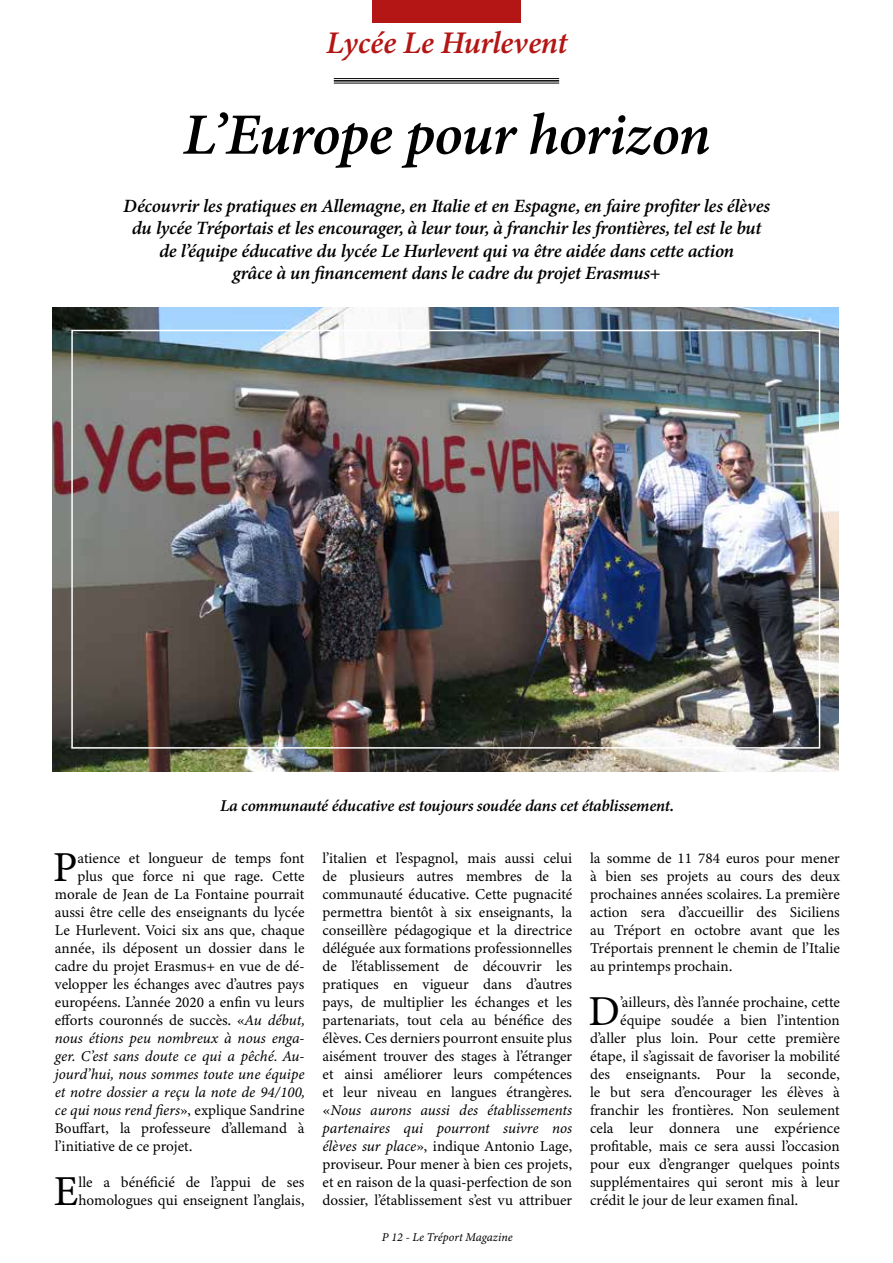
<style>
.page{position:relative;width:893px;height:1263px;background:#fff}
.page>*{position:absolute;margin:0;border:0;box-sizing:border-box;transform-origin:0 0}
.t1{font:italic 58.5px "Minion Variable Concept";color:#000}
.t2{font:42.75px "Minion Variable Concept";color:#000}
.t3{font:italic 31.5px "Minion Variable Concept";color:#b31614}
.t4{font:italic 18.75px/22.5px "Minion Variable Concept";color:#000;text-align:center}
.t5{font:italic 16.5px "Minion Variable Concept";color:#000}
.t6{font:15px/18px "Minion Variable Concept";color:#000;text-align:justify}
.t7{font:italic 15px "Minion Variable Concept";color:#000}
.t8{font:italic 12px "Minion Variable Concept";color:#000}
.s1{font-style:italic}
.s2{font-style:normal}
</style>
<div class="page">
<hr style="left:334px;top:78px;width:225px;height:1px;background:#000">
<hr style="left:334px;top:80px;width:225px;height:2px;background:#000">
<hr style="left:334px;top:83px;width:225px;height:1px;background:#000">
<div style="left:372px;top:0;width:149px;height:22px;background:#b31614"></div>
<img style="left:53px;top:307px;width:786px;height:465px">
<div style="left:71px;top:330px;width:749px;height:419px;border:2px solid #fff"></div>
<h3 class="t3" style="left:326px;top:21px;width:242px">Lycée Le Hurlevent</h3>
<h1 class="t1" style="left:183px;top:94px;width:529px">L’Europe pour horizon</h1>
<p class="t4" style="left:123px;top:195px;width:648px">Découvrir les pratiques en Allemagne, en Italie et en Espagne, en faire profiter les élèves du lycée Tréportais et les encourager, à leur tour, à franchir les frontières, tel est le but de l’équipe éducative du lycée Le Hurlevent qui va être aidée dans cette action<br>grâce à un financement dans le cadre du projet Erasmus+</p>
<p class="t5" style="left:220px;top:794px;width:454px">La communauté éducative est toujours soudée dans cet établissement.</p>
<h2 class="t2" style="left:53px;top:838px;width:26px">P</h2>
<p class="t6" style="left:77px;top:849px;width:228px">atience et longueur de temps font</p>
<p class="t6" style="left:77px;top:867px;width:228px">plus que force ni que rage. Cette</p>
<p class="t6" style="left:55px;top:885px;width:251px">morale de Jean de La Fontaine pourrait</p>
<p class="t6" style="left:55px;top:903px;width:251px">aussi être celle des enseignants du lycée</p>
<p class="t6" style="left:55px;top:921px;width:251px">Le Hurlevent. Voici six ans que, chaque</p>
<p class="t6" style="left:55px;top:939px;width:251px">année, ils déposent un dossier dans le</p>
<p class="t6" style="left:55px;top:957px;width:251px">cadre du projet Erasmus+ en vue de dé-</p>
<p class="t6" style="left:55px;top:975px;width:251px">velopper les échanges avec d’autres pays</p>
<p class="t6" style="left:55px;top:993px;width:251px">européens. L’année 2020 a enfin vu leurs</p>
<p class="t6" style="left:55px;top:1011px;width:251px">efforts couronnés de succès. «<span class="s1">Au début,</span></p>
<p class="t7" style="left:55px;top:1028px;width:251px">nous étions peu nombreux à nous enga-</p>
<p class="t7" style="left:55px;top:1046px;width:251px">ger. C’est sans doute ce qui a pêché. Au-</p>
<p class="t7" style="left:55px;top:1064px;width:251px">jourd’hui, nous sommes toute une équipe</p>
<p class="t7" style="left:55px;top:1082px;width:251px">et notre dossier a reçu la note de 94/100,</p>
<p class="t7" style="left:55px;top:1100px;width:251px">ce qui nous rend fiers<span class="s2">», explique Sandrine</span></p>
<p class="t6" style="left:55px;top:1119px;width:251px">Bouffart, la professeure d’allemand à</p>
<p class="t6" style="left:55px;top:1137px;width:139px">l’initiative de ce projet.</p>
<h2 class="t2" style="left:53px;top:1162px;width:27px">E</h2>
<p class="t6" style="left:78px;top:1173px;width:227px">lle a bénéficié de l’appui de ses homologues qui enseignent l’anglais,</p>
<p class="t6" style="left:322px;top:849px;width:251px">l’italien et l’espagnol, mais aussi celui de plusieurs autres membres de la communauté éducative. Cette pugnacité permettra bientôt à six enseignants, la conseillère pédagogique et la directrice déléguée aux formations professionnelles de l’établissement de découvrir les pratiques en vigueur dans d’autres pays, de multiplier les échanges et les partenariats, tout cela au bénéfice des élèves. Ces derniers pourront ensuite plus aisément trouver des stages à l’étranger et ainsi améliorer leurs compétences et leur niveau en langues étrangères. «<span class="s1">Nous aurons aussi des établissements partenaires qui pourront suivre nos élèves sur place</span>», indique Antonio Lage, proviseur. Pour mener à bien ces projets, et en raison de la quasi-perfection de son dossier, l’établissement s’est vu attribuer</p>
<p class="t6" style="left:590px;top:849px;width:251px">la somme de 11 784 euros pour mener à bien ses projets au cours des deux prochaines années scolaires. La première action sera d’accueillir des Siciliens au Tréport en octobre avant que les Tréportais prennent le chemin de l’Italie au printemps prochain.</p>
<h2 class="t2" style="left:588px;top:982px;width:33px">D</h2>
<p class="t6" style="left:620px;top:993px;width:221px">’ailleurs, dès l’année prochaine, cette</p>
<p class="t6" style="left:620px;top:1011px;width:221px">équipe soudée a bien l’intention</p>
<p class="t6" style="left:590px;top:1029px;width:251px">d’aller plus loin. Pour cette première</p>
<p class="t6" style="left:590px;top:1047px;width:251px">étape, il s’agissait de favoriser la mobilité</p>
<p class="t6" style="left:590px;top:1065px;width:251px">des enseignants. Pour la seconde,</p>
<p class="t6" style="left:590px;top:1083px;width:251px">le but sera d’encourager les élèves à</p>
<p class="t6" style="left:590px;top:1101px;width:251px">franchir les frontières. Non seulement</p>
<p class="t6" style="left:590px;top:1119px;width:251px">cela leur donnera une expérience</p>
<p class="t6" style="left:590px;top:1137px;width:251px">profitable, mais ce sera aussi l’occasion</p>
<p class="t6" style="left:590px;top:1155px;width:251px">pour eux d’engranger quelques points</p>
<p class="t6" style="left:590px;top:1173px;width:251px">supplémentaires qui seront mis à leur</p>
<p class="t6" style="left:590px;top:1191px;width:209px">crédit le jour de leur examen final.</p>
<p class="t8" style="left:382px;top:1229px;width:132px">P 12 - Le Tréport Magazine</p>
</div>
